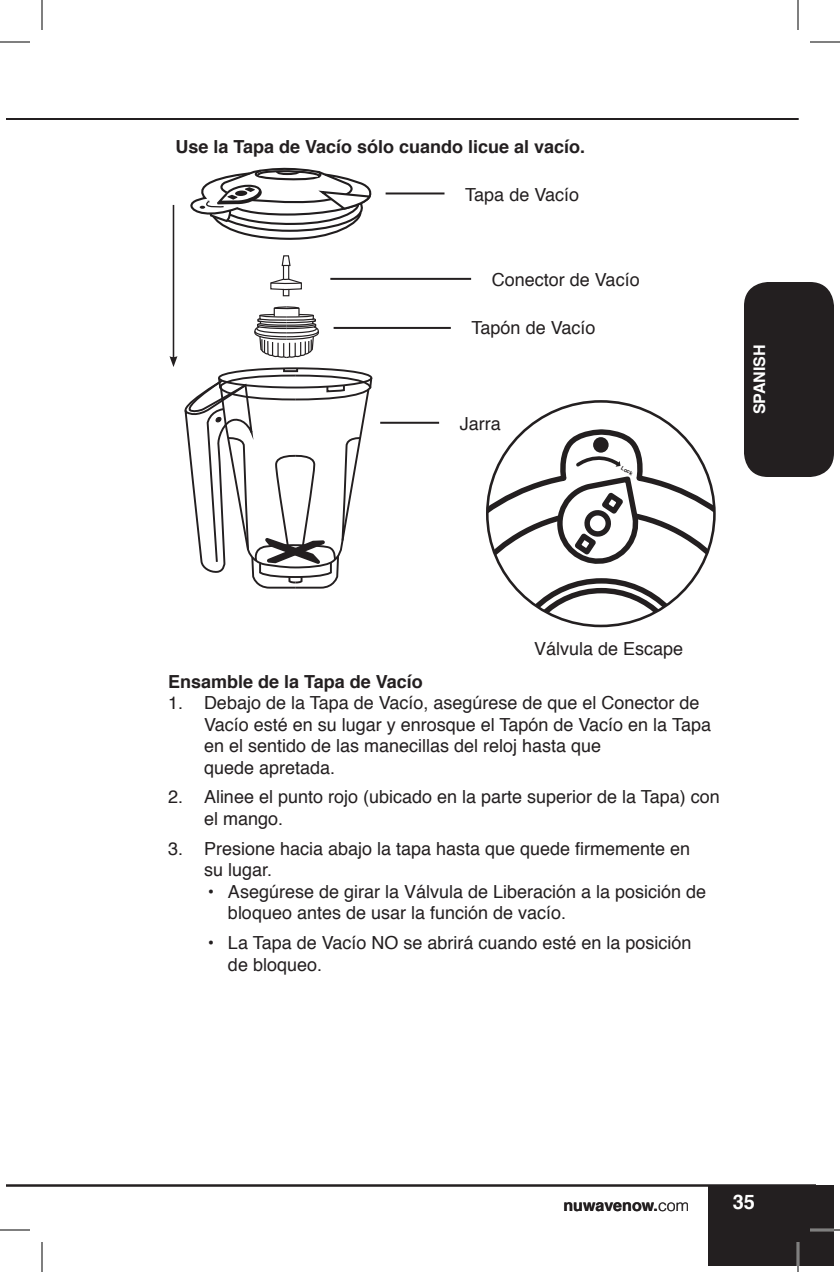
<style>
.page{position:relative;width:840px;height:1272px;background:#fff}
.page>*{position:absolute;margin:0;border:0;box-sizing:border-box;transform-origin:0 0}
.t1{font:700 20px "Helvetica";color:#fff}
.t2{font:18px/21.6px "Helvetica";color:#231f20}
.t3{font:700 18px "Helvetica";color:#231f20}
.t4{font:700 16px "Helvetica";color:#231f20}
.t5{font:700 16px "Helvetica";color:#fff}
.t6{font:700 5.4px "Helvetica";color:#231f20}
.s1{font-weight:300}
</style>
<div class="page">
<hr style="left:6px;top:1185px;width:810px;height:2px;background:#231f20">
<div style="left:708px;top:1185px;width:126px;height:81px;background:#231f20"></div>
<hr style="left:6px;top:118px;width:793px;height:2px;background:#231f20">
<div style="left:744px;top:282px;width:90px;height:195px;background:#231f20;border-radius:24px"></div>
<div style="left:218px;top:367px;width:154px;height:21px;border:2px solid #231f20;border-radius:50%"></div>
<div style="left:283px;top:367px;width:15px;height:5px;border:2px solid #231f20"></div>
<svg style="left:184px;top:374px;width:189px;height:215px"></svg>
<svg style="left:254px;top:306px;width:65px;height:53px"></svg>
<svg style="left:270px;top:255px;width:32px;height:42px"></svg>
<svg style="left:190px;top:167px;width:182px;height:73px"></svg>
<hr style="left:173px;top:205px;width:1px;height:154px;background:#231f20">
<svg style="left:170px;top:356px;width:7px;height:11px"></svg>
<hr style="left:386px;top:192px;width:59px;height:2px;background:#231f20">
<hr style="left:330px;top:278px;width:141px;height:2px;background:#231f20">
<hr style="left:334px;top:327px;width:117px;height:2px;background:#231f20">
<hr style="left:380px;top:422px;width:59px;height:2px;background:#231f20">
<svg style="left:506px;top:428px;width:190px;height:22px"></svg>
<svg style="left:487px;top:450px;width:227px;height:176px"></svg>
<div style="left:593px;top:437px;width:16px;height:16px;background:#231f20;border-radius:50%"></div>
<hr style="left:810px;top:1229px;width:30px;height:2px;background:#fff">
<hr style="left:797px;top:1242px;width:2px;height:30px;background:#fff">
<hr style="left:0;top:42px;width:30px;height:1px;background:#000">
<hr style="left:810px;top:42px;width:30px;height:1px;background:#000">
<hr style="left:0;top:1230px;width:30px;height:1px;background:#000">
<hr style="left:810px;top:1230px;width:30px;height:1px;background:#000">
<hr style="left:42px;top:0;width:1px;height:30px;background:#000">
<hr style="left:42px;top:1242px;width:1px;height:30px;background:#000">
<hr style="left:798px;top:0;width:1px;height:30px;background:#000">
<hr style="left:798px;top:1242px;width:1px;height:30px;background:#000">
<p class="t3" style="left:175px;top:132px;width:411px">Use la Tapa de Vacío sólo cuando licue al vacío.</p>
<p class="t2" style="left:465px;top:184px;width:115px">Tapa de Vacío</p>
<p class="t2" style="left:492px;top:270px;width:149px">Conector de Vacío</p>
<p class="t2" style="left:472px;top:317px;width:125px">Tapón de Vacío</p>
<p class="t2" style="left:460px;top:413px;width:43px">Jarra</p>
<p class="t6" style="left:624px;top:463px;width:14px;rotate:31deg">Lock</p>
<p class="t5" style="left:746px;top:414px;width:71px;rotate:-90deg">SPANISH</p>
<p class="t2" style="left:534px;top:638px;width:151px">Válvula de Escape</p>
<p class="t3" style="left:168px;top:667px;width:256px">Ensamble de la Tapa de Vacío</p>
<p class="t2" style="left:204px;top:693px;width:509px;text-indent:-36px">1. Debajo de la Tapa de Vacío, asegúrese de que el Conector de Vacío esté en su lugar y enrosque el Tapón de Vacío en la Tapa en el sentido de las manecillas del reloj hasta que<br>quede apretada.</p>
<p class="t2" style="left:204px;top:787px;width:518px;text-indent:-36px">2. Alinee el punto rojo (ubicado en la parte superior de la Tapa) con el mango.</p>
<p class="t2" style="left:204px;top:838px;width:488px;text-indent:-36px">3. Presione hacia abajo la tapa hasta que quede firmemente en su lugar.</p>
<p class="t2" style="left:228px;top:881px;width:480px;text-indent:-20px">• Asegúrese de girar la Válvula de Liberación a la posición de bloqueo antes de usar la función de vacío.</p>
<p class="t2" style="left:228px;top:933px;width:465px;text-indent:-20px">• La Tapa de Vacío NO se abrirá cuando esté en la posición de bloqueo.</p>
<p class="t4" style="left:564px;top:1192px;width:127px">nuwavenow.<span class="s1">com</span></p>
<p class="t1" style="left:733px;top:1186px;width:24px">35</p>
</div>
